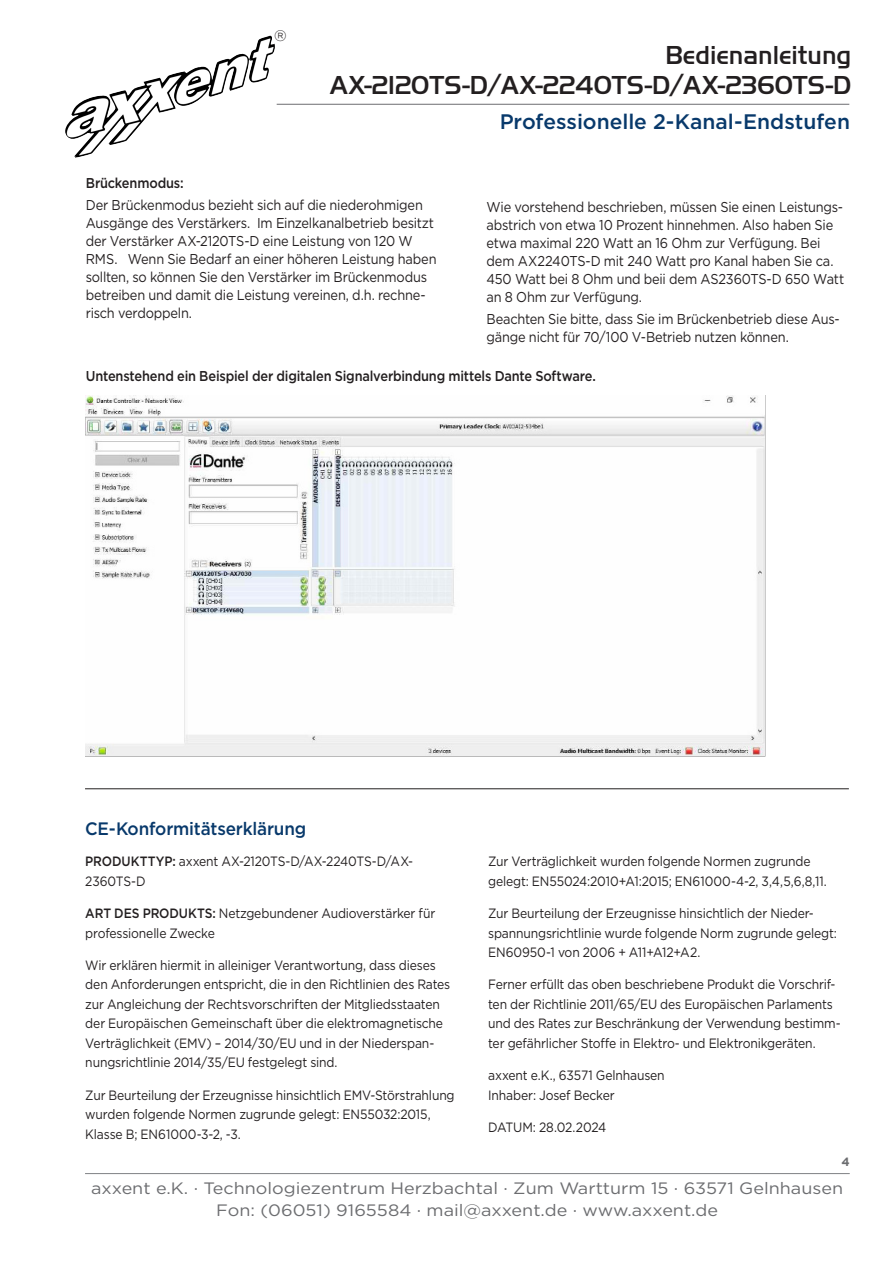
<style>
.page{position:relative;width:893px;height:1263px;background:#fff}
.page>*{position:absolute;margin:0;border:0;box-sizing:border-box;transform-origin:0 0}
.t1{font:500 27px/30px "Handel Got D";color:#231f20;text-align:right;scale:.95 1}
.t2{font:500 21px "Gotham";color:#08396b}
.t3{font:500 18px "Gotham";letter-spacing:-.01em;color:#08396b;scale:.95 1}
.t4{font:16.5px/22.5px "Gotham";color:#6c6d70;text-align:center;scale:1.09 1}
.t5{font:300 15.15px "Gotham";color:#231f20}
.t6{font:14.25px/18px "Gotham";letter-spacing:-.015em;color:#231f20;scale:.9 1}
.t7{font:500 14.25px "Gotham";letter-spacing:-.015em;color:#231f20;scale:.9 1}
.t8{font:13.5px/19.5px "Gotham";letter-spacing:-.015em;color:#231f20;scale:.9 1}
.t9{font:700 12px "Gotham";color:#6c6d70}
.s1{font-weight:500}
</style>
<div class="page">
<hr style="left:85px;top:788px;width:764px;height:1px;background:#231f20">
<img style="left:85px;top:396px;width:681px;height:361px">
<hr style="left:85px;top:1173px;width:765px;height:1px;background:#808285">
<hr style="left:277px;top:104px;width:572px;height:1px;background:#6c6d70">
<img style="left:65px;top:36px;width:210px;height:122px">
<p class="t5" style="left:274px;top:27px;width:14px">®</p>
<h1 class="t1" style="left:330px;top:40px;width:550px">Bedienanleitung<br>AX-2120TS-D/AX-2240TS-D/AX-2360TS-D</h1>
<h2 class="t2" style="left:500px;top:108px;width:352px">Professionelle 2-Kanal-Endstufen</h2>
<p class="t7" style="left:86px;top:173px;width:110px">Brückenmodus:</p>
<p class="t6" style="left:86px;top:196px;width:391px">Der Brückenmodus bezieht sich auf die niederohmigen Ausgänge des Verstärkers. Im Einzelkanalbetrieb besitzt der Verstärker AX-2120TS-D eine Leistung von 120 W RMS. Wenn Sie Bedarf an einer höheren Leistung haben sollten, so können Sie den Verstärker im Brückenmodus betreiben und damit die Leistung vereinen, d.h. rechne&shy;risch verdoppeln.</p>
<p class="t6" style="left:487px;top:197px;width:399px">Wie vorstehend beschrieben, müssen Sie einen Leistungs&shy;abstrich von etwa 10 Prozent hinnehmen. Also haben Sie etwa maximal 220 Watt an 16 Ohm zur Verfügung. Bei dem AX2240TS-D mit 240 Watt pro Kanal haben Sie ca.<br>450 Watt bei 8 Ohm und beii dem AS2360TS-D 650 Watt an 8 Ohm zur Verfügung.</p>
<p class="t6" style="left:487px;top:310px;width:394px">Beachten Sie bitte, dass Sie im Brückenbetrieb diese Aus&shy;gänge nicht für 70/100 V-Betrieb nutzen können.</p>
<p class="t7" style="left:86px;top:367px;width:568px">Untenstehend ein Beispiel der digitalen Signalverbindung mittels Dante Software.</p>
<p class="t3" style="left:85px;top:817px;width:234px">CE-Konformitätserklärung</p>
<p class="t8" style="left:85px;top:851px;width:366px"><span class="s1">PRODUKTTYP:</span> axxent AX-2120TS-D/AX-2240TS-D/AX-<br>2360TS-D</p>
<p class="t8" style="left:85px;top:903px;width:390px"><span class="s1">ART DES PRODUKTS:</span> Netzgebundener Audioverstärker für professionelle Zwecke</p>
<p class="t8" style="left:85px;top:955px;width:407px">Wir erklären hiermit in alleiniger Verantwortung, dass dieses den Anforderungen entspricht, die in den Richtlinien des Rates zur Angleichung der Rechtsvorschriften der Mitgliedsstaaten der Europäischen Gemeinschaft über die elektromagnetische Verträglichkeit (EMV) – 2014/30/EU und in der Niederspan&shy;nungsrichtlinie 2014/35/EU festgelegt sind.</p>
<p class="t8" style="left:85px;top:1085px;width:412px">Zur Beurteilung der Erzeugnisse hinsichtlich EMV-Störstrahlung wurden folgende Normen zugrunde gelegt: EN55032:2015,<br>Klasse B; EN61000-3-2, -3.</p>
<p class="t8" style="left:488px;top:851px;width:378px">Zur Verträglichkeit wurden folgende Normen zugrunde gelegt: EN55024:2010+A1:2015; EN61000-4-2, 3,4,5,6,8,11.</p>
<p class="t8" style="left:488px;top:903px;width:389px">Zur Beurteilung der Erzeugnisse hinsichtlich der Nieder&shy;spannungsrichtlinie wurde folgende Norm zugrunde gelegt:<br>EN60950-1 von 2006 + A11+A12+A2.</p>
<p class="t8" style="left:488px;top:974px;width:393px">Ferner erfüllt das oben beschriebene Produkt die Vorschrif&shy;ten der Richtlinie 2011/65/EU des Europäischen Parlaments und des Rates zur Beschränkung der Verwendung bestimm&shy;ter gefährlicher Stoffe in Elektro- und Elektronikgeräten.</p>
<p class="t8" style="left:488px;top:1065px;width:198px">axxent e.K., 63571 Gelnhausen<br>Inhaber: Josef Becker</p>
<p class="t8" style="left:488px;top:1117px;width:133px">DATUM: 28.02.2024</p>
<p class="t9" style="left:841px;top:1154px;width:10px">4</p>
<p class="t4" style="left:91px;top:1176px;width:691px">axxent e.K. · Technologiezentrum Herzbachtal · Zum Wartturm 15 · 63571 Gelnhausen<br>Fon: (06051) 9165584 · mail@axxent.de · www.axxent.de</p>
</div>
